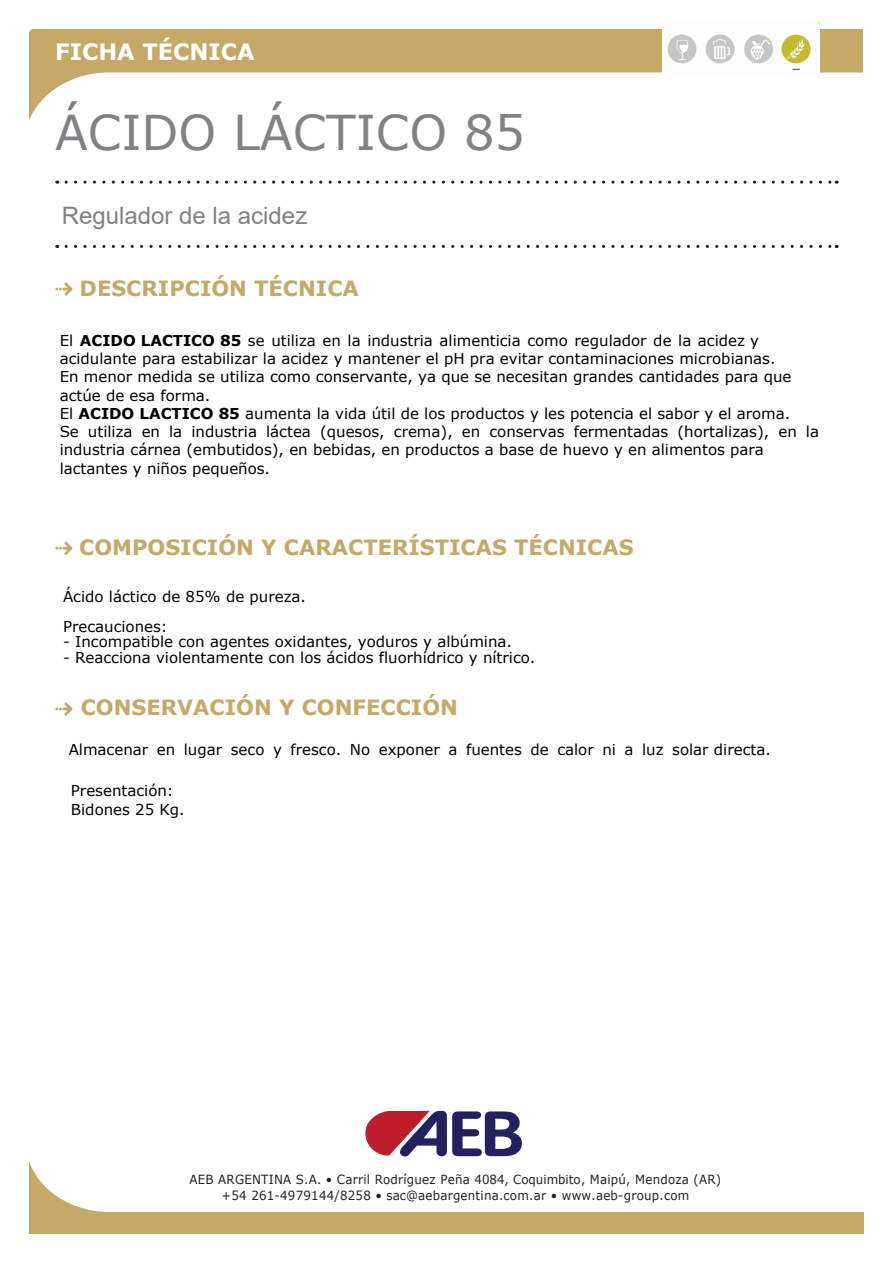
<style>
.page{position:relative;width:893px;height:1263px;background:#fff}
.page>*{position:absolute;margin:0;border:0;box-sizing:border-box;transform-origin:0 0}
.t1{font:48px "Verdana";color:#808285}
.t2{font:24px "Arial";color:#808285}
.t3{font:700 22.5px "Verdana";color:#fff}
.t4{font:700 21px "Verdana";color:#c4a967}
.t5{font:15px/18.1px "Verdana";color:#000}
.t6{font:12.6px/15.1px "Verdana";letter-spacing:.02em;color:#231f20;text-align:center;scale:.94 1}
.s1{font-weight:700}
</style>
<div class="page">
<svg style="left:30px;top:1164px;width:834px;height:69px"></svg>
<svg style="left:29px;top:30px;width:834px;height:91px"></svg>
<svg style="left:365px;top:1110px;width:157px;height:47px"></svg>
<svg style="left:66px;top:181px;width:771px;height:3px"></svg>
<svg style="left:66px;top:245px;width:771px;height:3px"></svg>
<svg style="left:55px;top:282px;width:17px;height:14px"></svg>
<svg style="left:55px;top:702px;width:17px;height:13px"></svg>
<svg style="left:55px;top:542px;width:17px;height:13px"></svg>
<img style="left:662px;top:23px;width:158px;height:53px">
<h3 class="t3" style="left:55px;top:36px;width:201px">FICHA TÉCNICA</h3>
<h1 class="t1" style="left:55px;top:102px;width:471px">ÁCIDO LÁCTICO 85</h1>
<h2 class="t2" style="left:62px;top:203px;width:247px">Regulador de la acidez</h2>
<h3 class="t4" style="left:80px;top:273px;width:281px">DESCRIPCIÓN TÉCNICA</h3>
<p class="t5" style="left:60px;top:331px;width:761px">El <span class="s1">ACIDO LACTICO 85</span> se utiliza en la industria alimenticia como regulador de la acidez y acidulante para estabilizar la acidez y mantener el pH pra evitar contaminaciones microbianas.<br>En menor medida se utiliza como conservante, ya que se necesitan grandes cantidades para que actúe de esa forma.<br>El <span class="s1">ACIDO LACTICO 85</span> aumenta la vida útil de los productos y les potencia el sabor y el aroma.<br>Se utiliza en la industria láctea (quesos, crema), en conservas fermentadas (hortalizas), en la industria cárnea (embutidos), en bebidas, en productos a base de huevo y en alimentos para lactantes y niños pequeños.</p>
<h3 class="t4" style="left:79px;top:532px;width:556px">COMPOSICIÓN Y CARACTERÍSTICAS TÉCNICAS</h3>
<p class="t5" style="left:63px;top:580px;width:244px;line-height:30.5px">Ácido láctico de 85% de pureza.<br>Precauciones:</p>
<p class="t5" style="left:63px;top:632px;width:450px">- Incompatible con agentes oxidantes, yoduros y albúmina.</p>
<p class="t5" style="left:63px;top:647px;width:474px">- Reacciona violentamente con los ácidos fluorhídrico y nítrico.</p>
<h3 class="t4" style="left:81px;top:693px;width:379px">CONSERVACIÓN Y CONFECCIÓN</h3>
<p class="t5" style="left:69px;top:739px;width:704px">Almacenar en lugar seco y fresco. No exponer a fuentes de calor ni a luz solar directa.</p>
<p class="t5" style="left:71px;top:781px;width:115px">Presentación:<br>Bidones 25 Kg.</p>
<p class="t6" style="left:190px;top:1172px;width:567px">AEB ARGENTINA S.A. • Carril Rodríguez Peña 4084, Coquimbito, Maipú, Mendoza (AR) +54 261-4979144/8258 • sac@aebargentina.com.ar • www.aeb-group.com</p>
</div>
